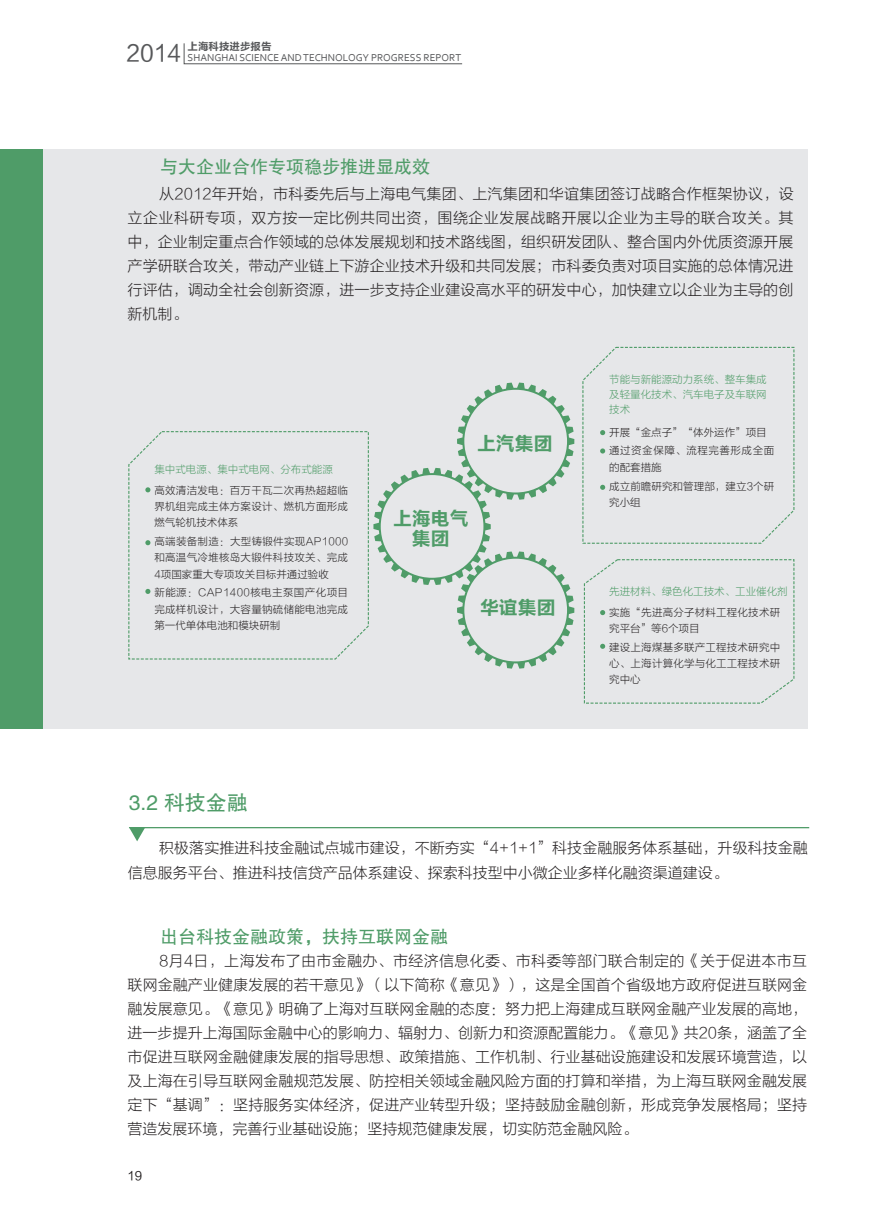
<style>
.page{position:relative;width:893px;height:1212px;background:#fff}
.page>*{position:absolute;margin:0;border:0;box-sizing:border-box;transform-origin:0 0}
.t1{font:21px "FZHTJW GB1 0";color:#4f9c68}
.t2{font:18.9px/20.2px "FZLTCHK GBK1 0";color:#4f9c68;text-align:center}
.t3{font:18px "FZHTJW GB1 0";color:#4f9c68}
.t4{font:15px/24px "FZLTKHK GBK1 0";color:#231f20;text-align:justify}
.t5{font:12px "FZLTHK GBK1 0";color:#231f20}
.t6{font:10.5px/16.2px "FZLTKHK GBK1 0";letter-spacing:.02em;color:#231f20;text-align:justify}
.t7{font:10.5px/15px "FZLTKHK GBK1 0";color:#4f9c68;text-align:justify}
.t8{font:10.5px "Corbel";color:#57585a}
.t9{font:10.5px/18.9px "FZLTKHK GBK1 0";letter-spacing:.05em;color:#231f20}
.t10{font:10.5px "FZLTCHK GBK1 0";color:#57585a}
.s1{font-family:"FZLTHJW GB1 0";font-size:22.65px}
</style>
<div class="page">
<svg style="left:183px;top:43px;width:280px;height:22px"></svg>
<div style="left:0;top:149px;width:807px;height:580px;background:#e6e7e9"></div>
<div style="left:0;top:149px;width:43px;height:580px;background:#4f9c68"></div>
<svg style="left:129px;top:827px;width:680px;height:14px"></svg>
<svg style="left:128px;top:431px;width:241px;height:229px"></svg>
<svg style="left:583px;top:559px;width:212px;height:145px"></svg>
<svg style="left:145px;top:487px;width:5px;height:5px"></svg>
<svg style="left:145px;top:540px;width:5px;height:5px"></svg>
<svg style="left:145px;top:589px;width:5px;height:5px"></svg>
<svg style="left:582px;top:346px;width:213px;height:198px"></svg>
<svg style="left:373px;top:382px;width:201px;height:287px"></svg>
<p class="t10" style="left:188px;top:41px;width:85px">上海科技进步报告</p>
<p class="t8" style="left:127px;top:51px;width:336px"><span class="s1">2014</span> SHANGHAI SCIENCE AND TECHNOLOGY PROGRESS REPORT</p>
<p class="t3" style="left:160px;top:157px;width:271px">与大企业合作专项稳步推进显成效</p>
<p class="t4" style="left:128px;top:182px;width:668px;text-indent:32px">从2012年开始，市科委先后与上海电气集团、上汽集团和华谊集团签订战略合作框架协议，设立企业科研专项，双方按一定比例共同出资，围绕企业发展战略开展以企业为主导的联合攻关。其中，企业制定重点合作领域的总体发展规划和技术路线图，组织研发团队、整合国内外优质资源开展产学研联合攻关，带动产业链上下游企业技术升级和共同发展；市科委负责对项目实施的总体情况进行评估，调动全社会创新资源，进一步支持企业建设高水平的研发中心，加快建立以企业为主导的创新机制。</p>
<p class="t7" style="left:154px;top:462px;width:180px">集中式电源、集中式电网、分布式能源</p>
<p class="t6" style="left:154px;top:482px;width:195px">高效清洁发电：百万千瓦二次再热超超临界机组完成主体方案设计、燃机方面形成燃气轮机技术体系</p>
<p class="t6" style="left:154px;top:534px;width:195px">高端装备制造：大型铸锻件实现AP1000和高温气冷堆核岛大锻件科技攻关、完成4项国家重大专项攻关目标并通过验收</p>
<p class="t6" style="left:154px;top:585px;width:195px">新能源：CAP1400核电主泵国产化项目完成样机设计，大容量钠硫储能电池完成第一代单体电池和模块研制</p>
<p class="t2" style="left:477px;top:434px;width:77px">上汽集团</p>
<p class="t2" style="left:393px;top:509px;width:77px">上海电气集团</p>
<p class="t2" style="left:480px;top:597px;width:77px">华谊集团</p>
<p class="t1" style="left:129px;top:791px;width:120px">3.2 科技金融</p>
<p class="t7" style="left:609px;top:372px;width:159px">节能与新能源动力系统、整车集成及轻量化技术、汽车电子及车联网技术</p>
<p class="t9" style="left:609px;top:423px;width:166px">开展“金点子”“体外运作”项目通过资金保障、流程完善形成全面</p>
<p class="t6" style="left:609px;top:458px;width:166px;line-height:18.9px">的配套措施<br>成立前瞻研究和管理部，建立3个研</p>
<p class="t6" style="left:609px;top:494px;width:33px">究小组</p>
<p class="t7" style="left:609px;top:584px;width:180px">先进材料、绿色化工技术、工业催化剂</p>
<p class="t6" style="left:609px;top:604px;width:172px">实施“先进高分子材料工程化技术研究平台”等6个项目</p>
<p class="t6" style="left:609px;top:639px;width:172px">建设上海煤基多联产工程技术研究中心、上海计算化学与化工工程技术研究中心</p>
<p class="t4" style="left:128px;top:837px;width:681px;text-indent:32px">积极落实推进科技金融试点城市建设，不断夯实“4+1+1”科技金融服务体系基础，升级科技金融信息服务平台、推进科技信贷产品体系建设、探索科技型中小微企业多样化融资渠道建设。</p>
<p class="t3" style="left:160px;top:927px;width:289px">出台科技金融政策，扶持互联网金融</p>
<p class="t4" style="left:128px;top:949px;width:681px;text-indent:32px">8月4日，上海发布了由市金融办、市经济信息化委、市科委等部门联合制定的《关于促进本市互联网金融产业健康发展的若干意见》（以下简称《意见》），这是全国首个省级地方政府促进互联网金融发展意见。《意见》明确了上海对互联网金融的态度：努力把上海建成互联网金融产业发展的高地，进一步提升上海国际金融中心的影响力、辐射力、创新力和资源配置能力。《意见》共20条，涵盖了全市促进互联网金融健康发展的指导思想、政策措施、工作机制、行业基础设施建设和发展环境营造，以及上海在引导互联网金融规范发展、防控相关领域金融风险方面的打算和举措，为上海互联网金融发展定下“基调”：坚持服务实体经济，促进产业转型升级；坚持鼓励金融创新，形成竞争发展格局；坚持营造发展环境，完善行业基础设施；坚持规范健康发展，切实防范金融风险。</p>
<p class="t5" style="left:128px;top:1169px;width:16px">19</p>
</div>
